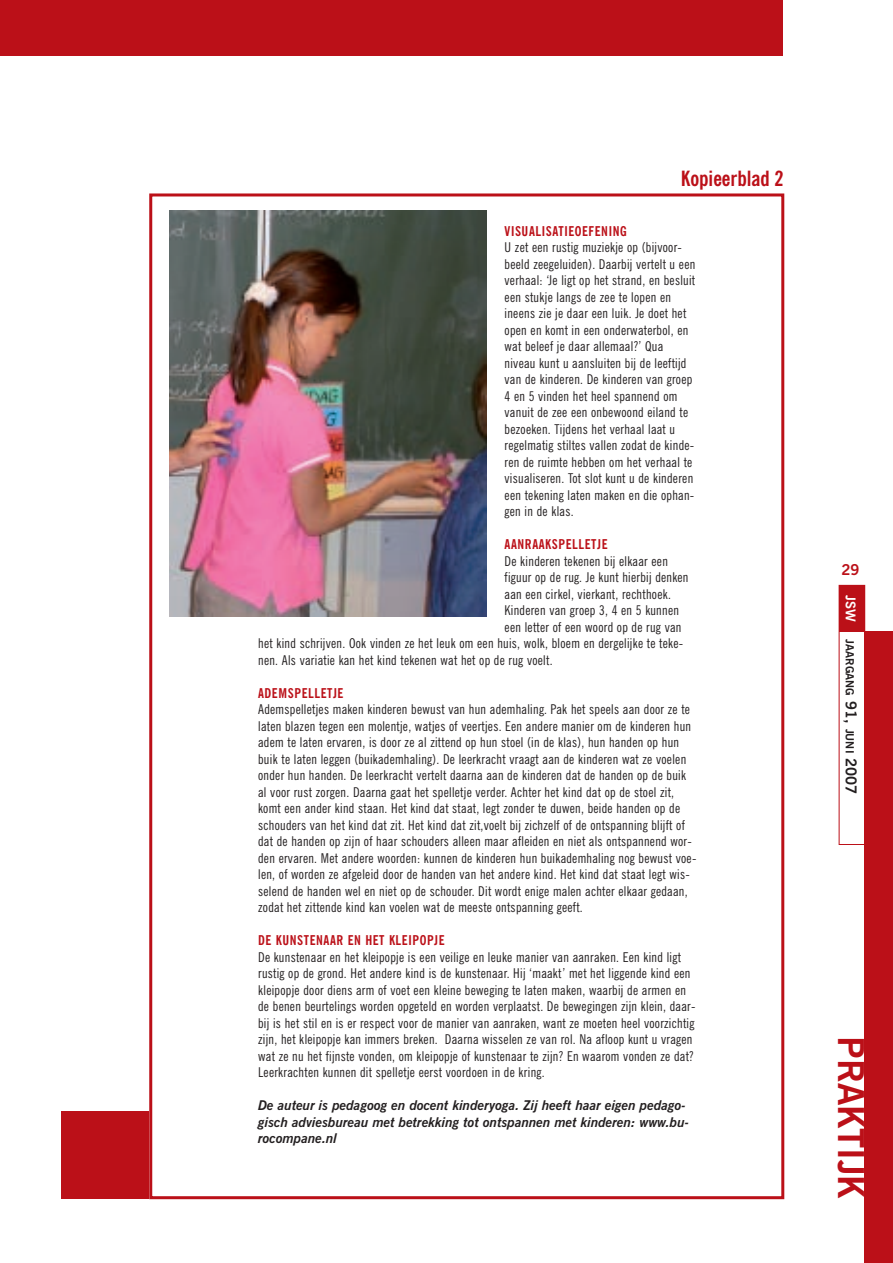
<style>
.page{position:relative;width:893px;height:1263px;background:#fff}
.page>*{position:absolute;margin:0;border:0;box-sizing:border-box;transform-origin:0 0}
.t1{font:700 36px "News Gothic BT";color:#bb1018}
.t2{font:700 condensed 21px "News Gothic BT";color:#bb1018}
.t3{font:700 15px "News Gothic BT";color:#bb1018}
.t4{font:condensed 13.5px/16.5px "News Gothic BT";letter-spacing:.02em;color:#231f20}
.t5{font:italic 700 13.5px/16.5px "News Gothic BT";color:#231f20}
.t6{font:700 condensed 13.5px "News Gothic BT";letter-spacing:.045em;color:#bb1018}
.t7{font:700 13.5px "News Gothic BT";color:#fff}
.t8{font:700 11.25px "News Gothic BT";color:#231f20}
.s1{font-size:15px}
</style>
<div class="page">
<div style="left:0;top:0;width:782px;height:55px;background:#bb1018"></div>
<div style="left:864px;top:631px;width:29px;height:632px;background:#bb1018"></div>
<div style="left:839px;top:585px;width:26px;height:46px;background:#bb1018"></div>
<div style="left:839px;top:585px;width:26px;height:260px;border:1px solid #bb1018"></div>
<div style="left:149px;top:193px;width:635px;height:1006px;border:3px solid #bb1018"></div>
<div style="left:61px;top:1111px;width:88px;height:88px;background:#bb1018"></div>
<img style="left:169px;top:210px;width:318px;height:407px">
<h2 class="t2" style="left:681px;top:171px;width:104px">Kopieerblad 2</h2>
<p class="t6" style="left:505px;top:226px;width:124px">VISUALISATIEOEFENING</p>
<p class="t4" style="left:505px;top:240px;width:192px">U zet een rustig muziekje op (bijvoor&shy;beeld zeegeluiden). Daarbij vertelt u een verhaal: ‘Je ligt op het strand, en besluit een stukje langs de zee te lopen en ineens zie je daar een luik. Je doet het open en komt in een onderwaterbol, en wat beleef je daar allemaal?’ Qua niveau kunt u aansluiten bij de leeftijd van de kinderen. De kinderen van groep 4 en 5 vinden het heel spannend om vanuit de zee een onbewoond eiland te bezoeken. Tijdens het verhaal laat u regelmatig stiltes vallen zodat de kinde&shy;ren de ruimte hebben om het verhaal te visualiseren. Tot slot kunt u de kinderen een tekening laten maken en die ophan&shy;gen in de klas.</p>
<p class="t6" style="left:505px;top:539px;width:105px">AANRAAKSPELLETJE</p>
<p class="t4" style="left:505px;top:554px;width:165px">De kinderen tekenen bij elkaar een</p>
<p class="t4" style="left:505px;top:570px;width:185px">figuur op de rug. Je kunt hierbij denken</p>
<p class="t4" style="left:505px;top:587px;width:168px">aan een cirkel, vierkant, rechthoek.</p>
<p class="t4" style="left:505px;top:603px;width:176px">Kinderen van groep 3, 4 en 5 kunnen</p>
<p class="t4" style="left:505px;top:620px;width:178px">een letter of een woord op de rug van</p>
<p class="t4" style="left:258px;top:636px;width:427px">het kind schrijven. Ook vinden ze het leuk om een huis, wolk, bloem en dergelijke te teke-</p>
<p class="t4" style="left:258px;top:653px;width:296px">nen. Als variatie kan het kind tekenen wat het op de rug voelt.</p>
<p class="t6" style="left:258px;top:688px;width:87px">ADEMSPELLETJE</p>
<p class="t4" style="left:258px;top:702px;width:440px">Ademspelletjes maken kinderen bewust van hun ademhaling. Pak het speels aan door ze te laten blazen tegen een molentje, watjes of veertjes. Een andere manier om de kinderen hun adem te laten ervaren, is door ze al zittend op hun stoel (in de klas), hun handen op hun buik te laten leggen (buikademhaling). De leerkracht vraagt aan de kinderen wat ze voelen onder hun handen. De leerkracht vertelt daarna aan de kinderen dat de handen op de buik al voor rust zorgen. Daarna gaat het spelletje verder. Achter het kind dat op de stoel zit, komt een ander kind staan. Het kind dat staat, legt zonder te duwen, beide handen op de schouders van het kind dat zit. Het kind dat zit,voelt bij zichzelf of de ontspanning blijft of dat de handen op zijn of haar schouders alleen maar afleiden en niet als ontspannend wor&shy;den ervaren. Met andere woorden: kunnen de kinderen hun buikademhaling nog bewust voe&shy;len, of worden ze afgeleid door de handen van het andere kind. Het kind dat staat legt wis&shy;selend de handen wel en niet op de schouder. Dit wordt enige malen achter elkaar gedaan, zodat het zittende kind kan voelen wat de meeste ontspanning geeft.</p>
<p class="t6" style="left:258px;top:935px;width:188px">DE KUNSTENAAR EN HET KLEIPOPJE</p>
<p class="t4" style="left:258px;top:950px;width:439px">De kunstenaar en het kleipopje is een veilige en leuke manier van aanraken. Een kind ligt rustig op de grond. Het andere kind is de kunstenaar. Hij ‘maakt’ met het liggende kind een kleipopje door diens arm of voet een kleine beweging te laten maken, waarbij de armen en de benen beurtelings worden opgeteld en worden verplaatst. De bewegingen zijn klein, daar&shy;bij is het stil en is er respect voor de manier van aanraken, want ze moeten heel voorzichtig zijn, het kleipopje kan immers breken. Daarna wisselen ze van rol. Na afloop kunt u vragen wat ze nu het fijnste vonden, om kleipopje of kunstenaar te zijn? En waarom vonden ze dat?<br>Leerkrachten kunnen dit spelletje eerst voordoen in de kring.</p>
<p class="t5" style="left:258px;top:1098px;width:433px">De auteur is pedagoog en docent kinderyoga. Zij heeft haar eigen pedago&shy;gisch adviesbureau met betrekking tot ontspannen met kinderen: www.bu&shy;rocompane.nl</p>
<p class="t3" style="left:841px;top:564px;width:20px">29</p>
<p class="t7" style="left:856px;top:595px;width:28px;rotate:90deg">JSW</p>
<p class="t8" style="left:854px;top:639px;width:157px;rotate:90deg">JAARGANG <span class="s1">91,</span> JUNI <span class="s1">2007</span></p>
<h1 class="t1" style="left:864px;top:1036px;width:165px;rotate:90deg">PRAKTIJK</h1>
</div>
